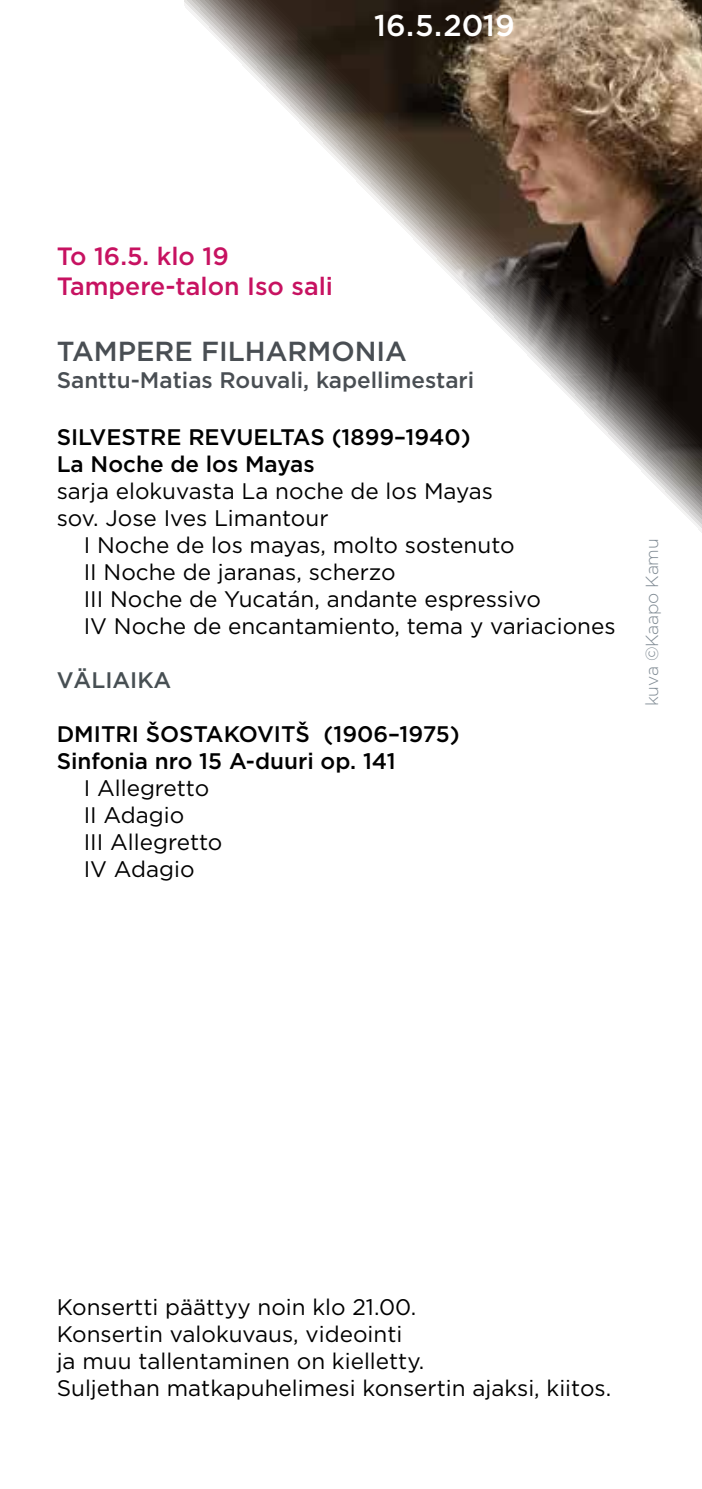
<style>
.page{position:relative;width:702px;height:1489px;background:#fff}
.page>*{position:absolute;margin:0;border:0;box-sizing:border-box;transform-origin:0 0}
.t1{font:500 30px "Gotham Pro";color:#fff}
.t2{font:500 27.5px "Gotham Pro";color:#494e53}
.t3{font:500 25px/30px "Gotham Pro";color:#c71261}
.t4{font:22.5px/27px "Gotham Pro";color:#000}
.t5{font:500 22.5px/27px "Gotham Pro";color:#000}
.t6{font:500 22.5px "Gotham Pro";color:#494e53}
.t7{font:500 22.5px "Gotham Pro";color:#474f53}
.t8{font:300 17.5px "Gotham Pro";letter-spacing:-.01em;color:#808b94}
</style>
<div class="page">
<img style="left:184px;top:0;width:518px;height:532px">
<h1 class="t1" style="left:374px;top:8px;width:142px">16.5.2019</h1>
<p class="t3" style="left:57px;top:240px;width:278px">To 16.5. klo 19<br>Tampere-talon Iso sali</p>
<p class="t2" style="left:57px;top:335px;width:351px">TAMPERE FILHARMONIA</p>
<p class="t6" style="left:57px;top:367px;width:419px">Santtu-Matias Rouvali, kapellimestari</p>
<p class="t5" style="left:57px;top:422px;width:415px">SILVESTRE REVUELTAS (1899–1940)<br>La Noche de los Mayas</p>
<p class="t4" style="left:57px;top:477px;width:438px">sarja elokuvasta La noche de los Mayas sov. Jose Ives Limantour</p>
<p class="t4" style="left:84px;top:531px;width:533px">I Noche de los mayas, molto sostenuto<br>II Noche de jaranas, scherzo<br>III Noche de Yucatán, andante espressivo<br>IV Noche de encantamiento, tema y variaciones</p>
<p class="t7" style="left:57px;top:667px;width:116px">VÄLIAIKA</p>
<p class="t5" style="left:57px;top:719px;width:404px">DMITRI ŠOSTAKOVITŠ (1906–1975)<br>Sinfonia nro 15 A-duuri op. 141</p>
<p class="t4" style="left:84px;top:774px;width:140px">I Allegretto<br>II Adagio<br>III Allegretto<br>IV Adagio</p>
<p class="t8" style="left:642px;top:706px;width:169px;rotate:-90deg">kuva ©Kaapo Kamu</p>
<p class="t4" style="left:57px;top:1293px;width:556px">Konsertti päättyy noin klo 21.00.<br>Konsertin valokuvaus, videointi<br>ja muu tallentaminen on kielletty.<br>Suljethan matkapuhelimesi konsertin ajaksi, kiitos.</p>
</div>
